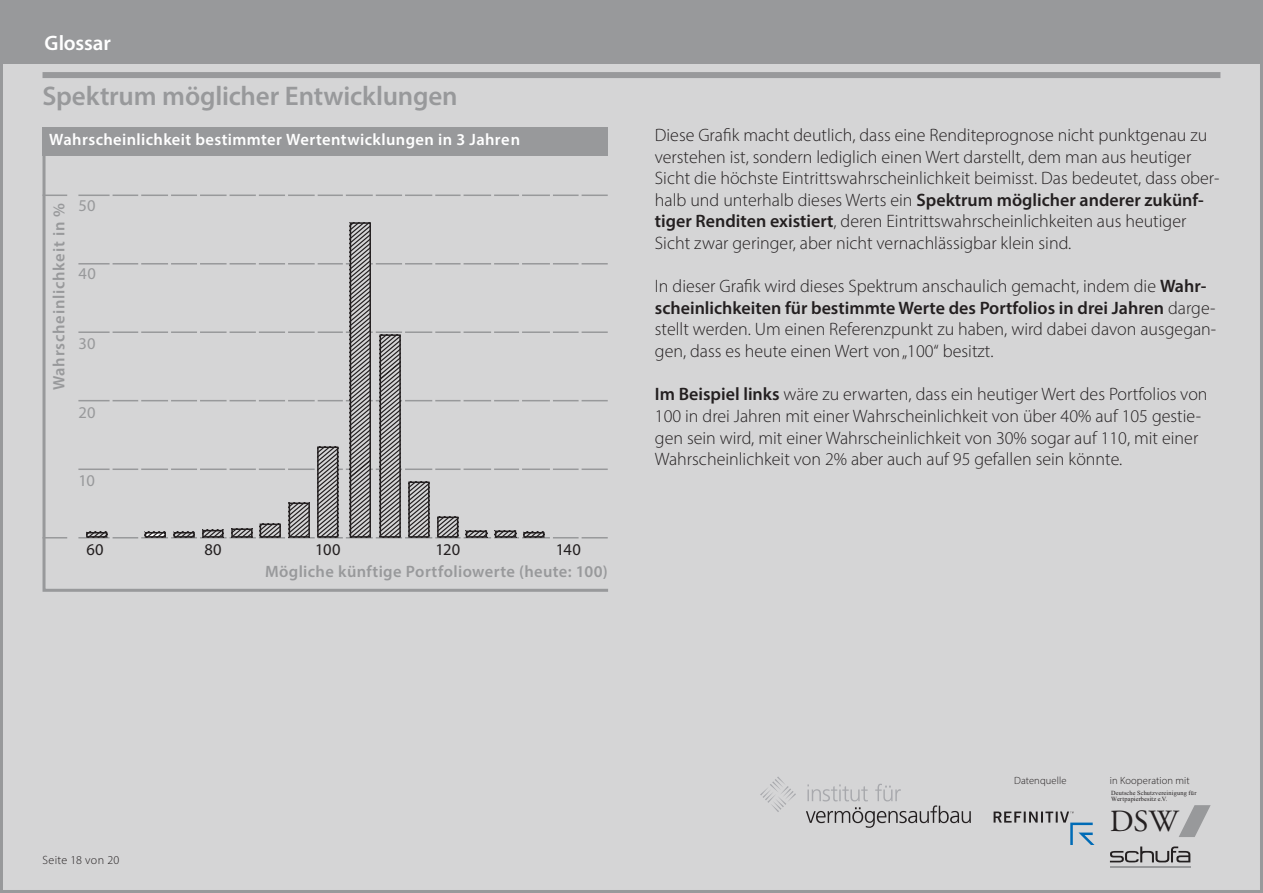
<style>
.page{position:relative;width:1263px;height:893px;background:#fff}
.page>*{position:absolute;margin:0;border:0;box-sizing:border-box;transform-origin:0 0}
.t1{font:30.75px "Adobe Garamond Pro";color:#231f20}
.t2{font:600 27px "Myriad Pro";letter-spacing:-.005em;color:#98999b}
.t3{font:600 21px "Myriad Pro";letter-spacing:-.005em;color:#fff}
.t4{font:300 18px/21.6px "Myriad Pro";color:#231f20}
.t5{font:600 16.5px "Myriad Pro";letter-spacing:.02em;color:#fff}
.t6{font:600 16.5px "Myriad Pro";letter-spacing:.025em;color:#98999b}
.t7{font:600 16.5px "Myriad Pro";letter-spacing:.045em;color:#98999b}
.t8{font:16.5px "Myriad Pro";letter-spacing:.02em;color:#231f20}
.t9{font:16.5px "Myriad Pro";letter-spacing:.01em;color:#98999b}
.t10{font:300 12px "Myriad Pro";letter-spacing:.025em;color:#231f20}
.t11{font:300 10.5px "Myriad Pro";letter-spacing:.01em;color:#231f20}
.t12{font:6.3px/6.6px "Times New Roman";letter-spacing:.02em;color:#231f20}
.s1{font-weight:600}
</style>
<div class="page">
<div style="left:2px;top:2px;width:1259px;height:889px;background:#d5d5d6"></div>
<div style="left:0;top:0;width:1263px;height:64px;background:#98999b"></div>
<svg style="left:42px;top:127px;width:566px;height:465px"></svg>
<div style="left:43px;top:128px;width:565px;height:28px;background:#98999b"></div>
<div style="left:523px;top:532px;width:21px;height:6px;border:2px solid #231f20"></div>
<svg style="left:498px;top:534px;width:15px;height:1px"></svg>
<div style="left:495px;top:531px;width:21px;height:7px;border:2px solid #231f20"></div>
<svg style="left:469px;top:534px;width:15px;height:1px"></svg>
<div style="left:466px;top:531px;width:21px;height:7px;border:2px solid #231f20"></div>
<svg style="left:440px;top:520px;width:15px;height:15px"></svg>
<div style="left:437px;top:517px;width:21px;height:21px;border:2px solid #231f20"></div>
<svg style="left:411px;top:485px;width:16px;height:50px"></svg>
<div style="left:408px;top:482px;width:22px;height:56px;border:2px solid #231f20"></div>
<svg style="left:383px;top:337px;width:15px;height:198px"></svg>
<div style="left:380px;top:334px;width:21px;height:204px;border:2px solid #231f20"></div>
<svg style="left:353px;top:225px;width:15px;height:310px"></svg>
<div style="left:350px;top:222px;width:21px;height:316px;border:2px solid #231f20"></div>
<svg style="left:320px;top:449px;width:15px;height:86px"></svg>
<div style="left:317px;top:446px;width:21px;height:92px;border:2px solid #231f20"></div>
<svg style="left:292px;top:506px;width:15px;height:29px"></svg>
<div style="left:289px;top:503px;width:21px;height:35px;border:2px solid #231f20"></div>
<svg style="left:263px;top:527px;width:15px;height:8px"></svg>
<div style="left:260px;top:524px;width:21px;height:14px;border:2px solid #231f20"></div>
<svg style="left:234px;top:531px;width:16px;height:4px"></svg>
<div style="left:231px;top:528px;width:22px;height:10px;border:2px solid #231f20"></div>
<svg style="left:205px;top:533px;width:15px;height:2px"></svg>
<div style="left:202px;top:530px;width:21px;height:8px;border:2px solid #231f20"></div>
<div style="left:174px;top:532px;width:21px;height:6px;border:2px solid #231f20"></div>
<div style="left:145px;top:532px;width:21px;height:6px;border:2px solid #231f20"></div>
<div style="left:86px;top:532px;width:21px;height:6px;border:2px solid #231f20"></div>
<svg style="left:1110px;top:846px;width:80px;height:16px"></svg>
<hr style="left:1110px;top:866px;width:80px;height:1px;background:#98999b">
<svg style="left:1179px;top:805px;width:32px;height:32px"></svg>
<svg style="left:993px;top:811px;width:101px;height:34px"></svg>
<svg style="left:806px;top:784px;width:165px;height:44px"></svg>
<svg style="left:760px;top:777px;width:36px;height:35px"></svg>
<div style="left:43px;top:72px;width:1177px;height:6px;background:#98999b"></div>
<p class="t3" style="left:45px;top:29px;width:68px">Glossar</p>
<p class="t2" style="left:43px;top:79px;width:417px">Spektrum möglicher Entwicklungen</p>
<p class="t5" style="left:49px;top:129px;width:473px">Wahrscheinlichkeit bestimmter Wertentwicklungen in 3 Jahren</p>
<p class="t7" style="left:49px;top:390px;width:189px;rotate:-90deg">Wahrscheinlichkeit in %</p>
<p class="t9" style="left:78px;top:195px;width:19px">50</p>
<p class="t9" style="left:78px;top:264px;width:19px">40</p>
<p class="t9" style="left:78px;top:333px;width:19px">30</p>
<p class="t9" style="left:78px;top:402px;width:19px">20</p>
<p class="t9" style="left:78px;top:471px;width:18px">10</p>
<p class="t8" style="left:86px;top:539px;width:19px">60</p>
<p class="t8" style="left:204px;top:539px;width:19px">80</p>
<p class="t8" style="left:315px;top:539px;width:27px">100</p>
<p class="t8" style="left:436px;top:539px;width:26px">120</p>
<p class="t8" style="left:556px;top:539px;width:27px">140</p>
<p class="t6" style="left:265px;top:561px;width:344px">Mögliche künftige Portfoliowerte (heute: 100)</p>
<p class="t4" style="left:655px;top:124px;width:566px">Diese Grafik macht deutlich, dass eine Renditeprognose nicht punktgenau zu verstehen ist, sondern lediglich einen Wert darstellt, dem man aus heutiger Sicht die höchste Eintrittswahrscheinlichkeit beimisst. Das bedeutet, dass ober&shy;halb und unterhalb dieses Werts ein <span class="s1">Spektrum möglicher anderer zukünf&shy;tiger Renditen existiert</span>, deren Eintrittswahrscheinlichkeiten aus heutiger Sicht zwar geringer, aber nicht vernachlässigbar klein sind.</p>
<p class="t4" style="left:655px;top:275px;width:563px">In dieser Grafik wird dieses Spektrum anschaulich gemacht, indem die <span class="s1">Wahr&shy;scheinlichkeiten für bestimmte Werte des Portfolios in drei Jahren</span> darge&shy;stellt werden. Um einen Referenzpunkt zu haben, wird dabei davon ausgegan&shy;gen, dass es heute einen Wert von „100“ besitzt.</p>
<p class="t4" style="left:655px;top:383px;width:554px"><span class="s1">Im Beispiel links</span> wäre zu erwarten, dass ein heutiger Wert des Portfolios von 100 in drei Jahren mit einer Wahrscheinlichkeit von über 40% auf 105 gestie&shy;gen sein wird, mit einer Wahrscheinlichkeit von 30% sogar auf 110, mit einer Wahrscheinlichkeit von 2% aber auch auf 95 gefallen sein könnte.</p>
<p class="t10" style="left:43px;top:852px;width:78px">Seite 18 von 20</p>
<p class="t11" style="left:1014px;top:774px;width:54px">Datenquelle</p>
<p class="t11" style="left:1110px;top:774px;width:81px">in Kooperation mit</p>
<p class="t12" style="left:1111px;top:789px;width:87px">Deutsche Schutzvereinigung für<br>Wertpapierbesitz e.V.</p>
<h1 class="t1" style="left:1110px;top:803px;width:70px">DSW</h1>
</div>
